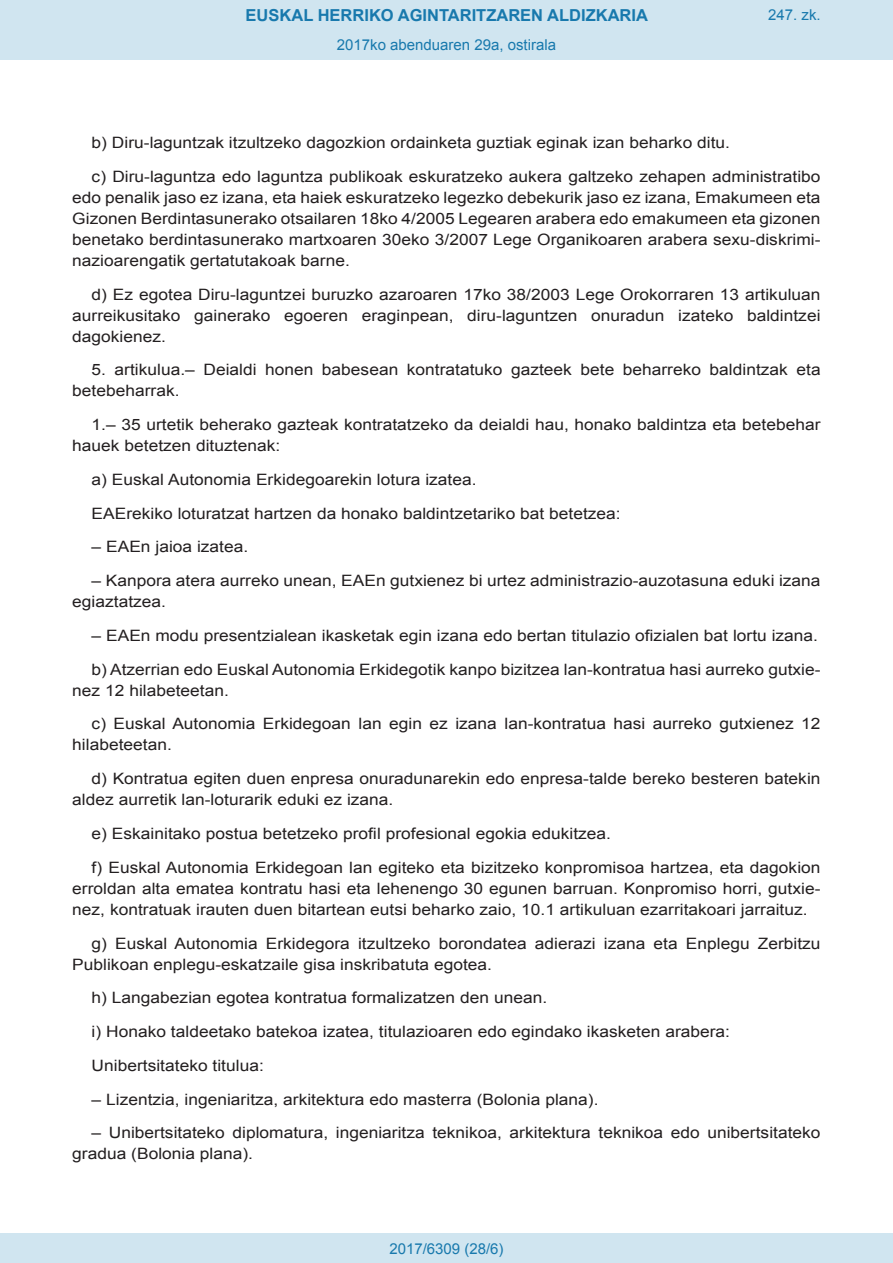
<style>
.page{position:relative;width:893px;height:1263px;background:#fff}
.page>*{position:absolute;margin:0;border:0;box-sizing:border-box;transform-origin:0 0}
.t1{font:700 16.5px "Arial";color:#1879ad}
.BOPVDetalle{font:15.6px/21px "Arial";color:#231f20;scale:1.11 1}
.Paginacion_Centro{font:15px "Arial";color:#1879ad}
</style>
<div class="page">
<div style="left:0;top:0;width:893px;height:60px;background:#d0e5f0"></div>
<div style="left:0;top:1233px;width:893px;height:30px;background:#d0e5f0"></div>
<p class="t1" style="left:246px;top:4px;width:404px">EUSKAL HERRIKO AGINTARITZAREN ALDIZKARIA</p>
<p class="Paginacion_Centro" style="left:337px;top:35px;width:221px">2017ko abenduaren 29a, ostirala</p>
<p class="Paginacion_Centro" style="left:768px;top:5px;width:54px">247. zk.</p>
<p class="BOPVDetalle" style="left:92px;top:132px;width:577px">b) Diru-laguntzak itzultzeko dagozkion ordainketa guztiak eginak izan beharko ditu.</p>
<p class="BOPVDetalle" style="left:72px;top:166px;width:676px;text-align:justify;text-indent:19px">c) Diru-laguntza edo laguntza publikoak eskuratzeko aukera galtzeko zehapen administratibo edo penalik jaso ez izana, eta haiek eskuratzeko legezko debekurik jaso ez izana, Emakumeen eta Gizonen Berdintasunerako otsailaren 18ko 4/2005 Legearen arabera edo emakumeen eta gizonen benetako berdintasunerako martxoaren 30eko 3/2007 Lege Organikoaren arabera sexu-diskrimi&shy;nazioarengatik gertatutakoak barne.</p>
<p class="BOPVDetalle" style="left:72px;top:284px;width:676px;text-align:justify;text-indent:19px">d) Ez egotea Diru-laguntzei buruzko azaroaren 17ko 38/2003 Lege Orokorraren 13 artikuluan aurreikusitako gainerako egoeren eraginpean, diru-laguntzen onuradun izateko baldintzei dagokienez.</p>
<p class="BOPVDetalle" style="left:72px;top:360px;width:676px;text-indent:19px">5. artikulua.– Deialdi honen babesean kontratatuko gazteek bete beharreko baldintzak eta betebeharrak.</p>
<p class="BOPVDetalle" style="left:72px;top:414px;width:676px;text-indent:19px">1.– 35 urtetik beherako gazteak kontratatzeko da deialdi hau, honako baldintza eta betebehar hauek betetzen dituztenak:</p>
<p class="BOPVDetalle" style="left:92px;top:469px;width:348px">a) Euskal Autonomia Erkidegoarekin lotura izatea.</p>
<p class="BOPVDetalle" style="left:92px;top:503px;width:478px">EAErekiko loturatzat hartzen da honako baldintzetariko bat betetzea:</p>
<p class="BOPVDetalle" style="left:92px;top:537px;width:143px">– EAEn jaioa izatea.</p>
<p class="BOPVDetalle" style="left:72px;top:570px;width:676px;text-indent:19px">– Kanpora atera aurreko unean, EAEn gutxienez bi urtez administrazio-auzotasuna eduki izana egiaztatzea.</p>
<p class="BOPVDetalle" style="left:92px;top:625px;width:656px">– EAEn modu presentzialean ikasketak egin izana edo bertan titulazio ofizialen bat lortu izana.</p>
<p class="BOPVDetalle" style="left:72px;top:659px;width:676px;text-indent:19px">b) Atzerrian edo Euskal Autonomia Erkidegotik kanpo bizitzea lan-kontratua hasi aurreko gutxie&shy;nez 12 hilabeteetan.</p>
<p class="BOPVDetalle" style="left:72px;top:714px;width:676px;text-indent:19px">c) Euskal Autonomia Erkidegoan lan egin ez izana lan-kontratua hasi aurreko gutxienez 12 hilabeteetan.</p>
<p class="BOPVDetalle" style="left:72px;top:768px;width:676px;text-indent:19px">d) Kontratua egiten duen enpresa onuradunarekin edo enpresa-talde bereko besteren batekin aldez aurretik lan-loturarik eduki ez izana.</p>
<p class="BOPVDetalle" style="left:92px;top:823px;width:469px">e) Eskainitako postua betetzeko profil profesional egokia edukitzea.</p>
<p class="BOPVDetalle" style="left:72px;top:857px;width:676px;text-align:justify;text-indent:19px">f) Euskal Autonomia Erkidegoan lan egiteko eta bizitzeko konpromisoa hartzea, eta dagokion erroldan alta ematea kontratu hasi eta lehenengo 30 egunen barruan. Konpromiso horri, gutxie&shy;nez, kontratuak irauten duen bitartean eutsi beharko zaio, 10.1 artikuluan ezarritakoari jarraituz.</p>
<p class="BOPVDetalle" style="left:72px;top:933px;width:676px;text-indent:19px">g) Euskal Autonomia Erkidegora itzultzeko borondatea adierazi izana eta Enplegu Zerbitzu<br>Publikoan enplegu-eskatzaile gisa inskribatuta egotea.</p>
<p class="BOPVDetalle" style="left:92px;top:987px;width:412px">h) Langabezian egotea kontratua formalizatzen den unean.</p>
<p class="BOPVDetalle" style="left:92px;top:1021px;width:577px">i) Honako taldeetako batekoa izatea, titulazioaren edo egindako ikasketen arabera:</p>
<p class="BOPVDetalle" style="left:92px;top:1055px;width:157px">Unibertsitateko titulua:</p>
<p class="BOPVDetalle" style="left:92px;top:1089px;width:458px">– Lizentzia, ingeniaritza, arkitektura edo masterra (Bolonia plana).</p>
<p class="BOPVDetalle" style="left:72px;top:1122px;width:676px;text-indent:19px">– Unibertsitateko diplomatura, ingeniaritza teknikoa, arkitektura teknikoa edo unibertsitateko gradua (Bolonia plana).</p>
<p class="Paginacion_Centro" style="left:389px;top:1238px;width:116px">2017/6309 (28/6)</p>
</div>
